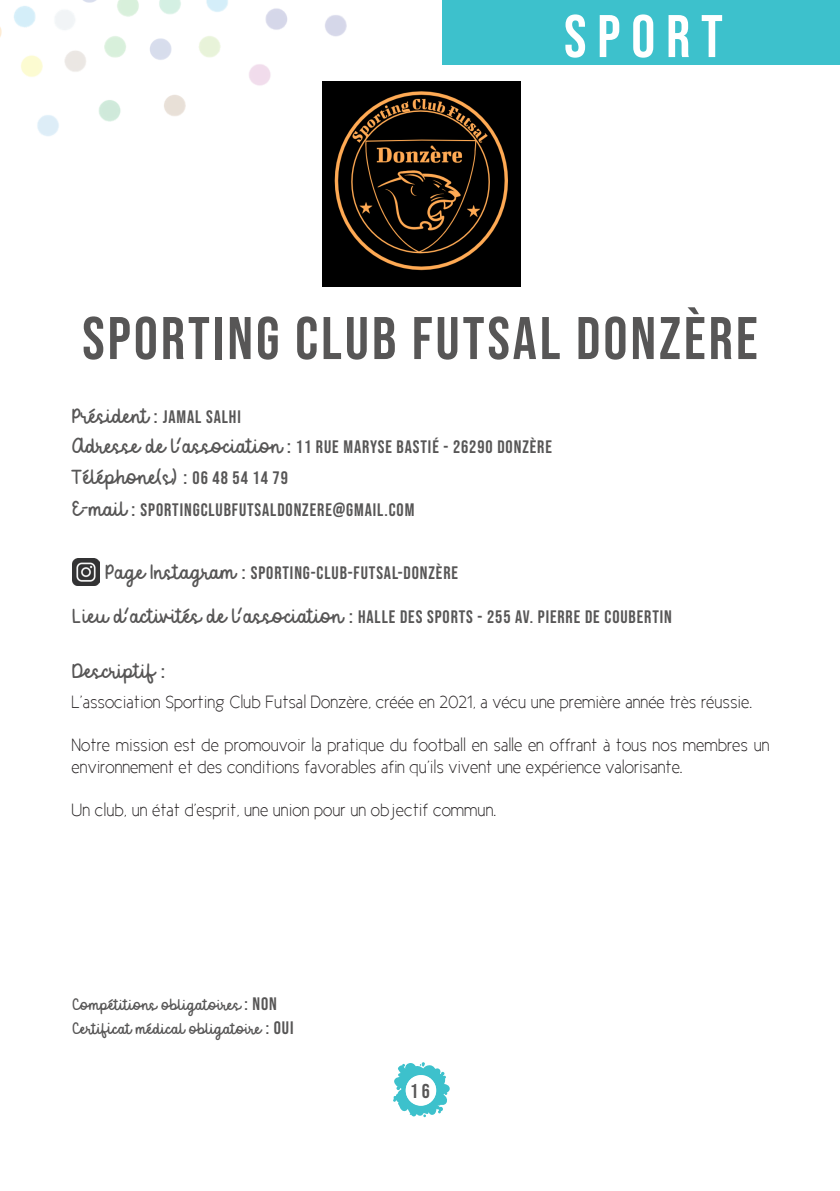
<style>
.page{position:relative;width:840px;height:1191px;background:#fff}
.page>*{position:absolute;margin:0;border:0;box-sizing:border-box;transform-origin:0 0}
.t1{font:60px "Bebas Neue";letter-spacing:.05em;color:#575656}
.t2{font:60px "Bebas Neue";letter-spacing:.18em;color:#fff}
.t3{font:24px "Becca&Perry script";color:#575656}
.t4{font:20px "Bebas Neue";color:#575656}
.t5{font:18px/21.6px "New Cicle Fina";color:#231f20}
.t6{font:18px "Bebas Neue";letter-spacing:.05em;color:#575656}
.t7{font:18px "Becca&Perry script";color:#575656}
.s1{font-family:"Becca&Perry script";font-size:24px}
.s2{font-size:20px}
.s3{font-family:"Bebas Neue";font-size:20px}
.s4{font-family:"Bebas Neue";font-size:18px}
.s5{font-family:"Bebas Neue"}
</style>
<div class="page">
<svg style="left:393px;top:1062px;width:56px;height:55px"></svg>
<div style="left:405px;top:1075px;width:31px;height:30px;background:#fff;border-radius:50%"></div>
<img style="left:0;top:0;width:521px;height:146px">
<div style="left:442px;top:0;width:397px;height:65px;background:#3dc1cc"></div>
<img style="left:322px;top:82px;width:197px;height:205px">
<img style="left:72px;top:558px;width:27px;height:27px">
<p class="t2" style="left:563px;top:2px;width:160px">SPORT</p>
<p class="t1" style="left:82px;top:304px;width:676px">SPORTING CLUB FUTSAL DONZÈRE</p>
<p class="t6" style="left:72px;top:406px;width:170px"><span class="s1">Président</span> <span class="s2">:</span> JAMAL SALHI</p>
<p class="t6" style="left:72px;top:437px;width:480px"><span class="s1">Adresse de l’association</span> <span class="s2">:</span> 11 RUE MARYSE BASTIÉ - 26290 DONZÈRE</p>
<p class="t3" style="left:72px;top:463px;width:217px">Téléphone(s) <span class="s3">:</span> <span class="s4">06 48 54 14 79</span></p>
<p class="t6" style="left:72px;top:499px;width:343px"><span class="s1">E-mail</span> <span class="s2">:</span> SPORTINGCLUBFUTSALDONZERE@GMAIL.COM</p>
<p class="t6" style="left:106px;top:563px;width:353px"><span class="s1">Page Instagram</span> <span class="s2">:</span> SPORTING-CLUB-FUTSAL-DONZÈRE</p>
<p class="t6" style="left:73px;top:606px;width:600px"><span class="s1">Lieu d’activités de l’association</span> <span class="s2">:</span> HALLE DES SPORTS - 255 AV. PIERRE DE COUBERTIN</p>
<p class="t3" style="left:72px;top:656px;width:94px">Descriptif <span class="s3">:</span></p>
<p class="t5" style="left:72px;top:691px;width:681px">L’association Sporting Club Futsal Donzère, créée en 2021, a vécu une première année très réussie.</p>
<p class="t5" style="left:72px;top:734px;width:699px">Notre mission est de promouvoir la pratique du football en salle en offrant à tous nos membres un environnement et des conditions favorables afin qu’ils vivent une expérience valorisante.</p>
<p class="t5" style="left:72px;top:799px;width:425px">Un club, un état d’esprit, une union pour un objectif commun.</p>
<p class="t7" style="left:73px;top:994px;width:205px">Compétitions obligatoires <span class="s5">: NON</span></p>
<p class="t7" style="left:73px;top:1018px;width:222px">Certif<span class="s2">i</span>cat médical obligatoire <span class="s5">: OUI</span></p>
<p class="t4" style="left:410px;top:1080px;width:21px">16</p>
</div>
